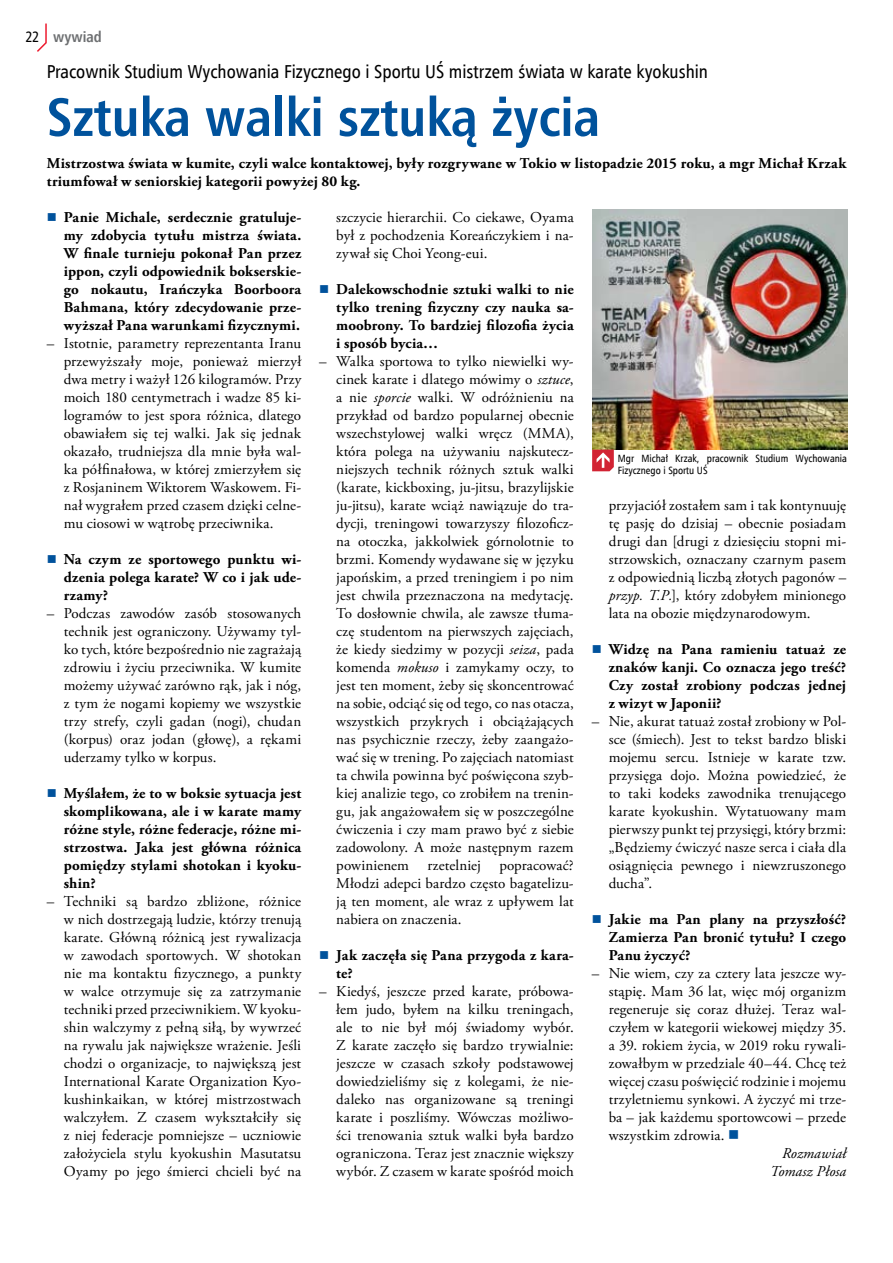
<style>
.page{position:relative;width:893px;height:1263px;background:#fff}
.page>*{position:absolute;margin:0;border:0;box-sizing:border-box;transform-origin:0 0}
.t1{font:700 54px "Humnst 777 Cn EU";color:#00529c}
.t2{font:18.75px "Humnst 777 Cn EU";color:#000}
.t3{font:15px/18px "Adobe Garamond Pro";letter-spacing:.01em;color:#000;text-align:justify}
.t4{font:700 15px/18px "Adobe Garamond Pro";letter-spacing:.015em;color:#000;text-align:justify}
.t5{font:italic 15px "Adobe Garamond Pro";letter-spacing:.01em;color:#000}
.t6{font:700 15px "Humnst 777 Cn EU";color:#6d6f71}
.t7{font:10.5px/12.6px "Humnst 777 Cn EU";color:#000}
.s1{font-weight:400;color:#000}
.s2{color:#00529c}
.s3{font-style:italic}
</style>
<div class="page">
<svg style="left:37px;top:23px;width:10px;height:29px"></svg>
<img style="left:592px;top:210px;width:255px;height:239px">
<svg style="left:592px;top:450px;width:22px;height:21px"></svg>
<p class="t6" style="left:25px;top:28px;width:78px"><span class="s1">22</span> wywiad</p>
<p class="t2" style="left:47px;top:60px;width:663px">Pracownik Studium Wychowania Fizycznego i Sportu UŚ mistrzem świata w karate kyokushin</p>
<h1 class="t1" style="left:47px;top:83px;width:555px">Sztuka walki sztuką życia</h1>
<p class="t4" style="left:47px;top:154px;width:801px">Mistrzostwa świata w kumite, czyli walce kontaktowej, były rozgrywane w Tokio w listopadzie 2015 roku, a mgr Michał Krzak triumfował w seniorskiej kategorii powyżej 80 kg.</p>
<p class="t4" style="left:64px;top:208px;width:239px;text-indent:-17px"><span class="s2">■</span> Panie Michale, serdecznie gratuluje&shy;my zdobycia tytułu mistrza świata.<br>W finale turnieju pokonał Pan przez ippon, czyli odpowiednik bokserskie&shy;go nokautu, Irańczyka Boorboora Bahmana, który zdecydowanie prze&shy;wyższał Pana warunkami fizycznymi.</p>
<p class="t3" style="left:64px;top:334px;width:239px;text-indent:-17px">– Istotnie, parametry reprezentanta Iranu przewyższały moje, ponieważ mierzył dwa metry i ważył 126 kilogramów. Przy moich 180 centymetrach i wadze 85 ki&shy;logramów to jest spora różnica, dlatego obawiałem się tej walki. Jak się jednak okazało, trudniejsza dla mnie była wal&shy;ka półfinałowa, w której zmierzyłem się z Rosjaninem Wiktorem Waskowem. Fi&shy;nał wygrałem przed czasem dzięki celne&shy;mu ciosowi w wątrobę przeciwnika.</p>
<p class="t4" style="left:64px;top:550px;width:239px;text-indent:-17px"><span class="s2">■</span> Na czym ze sportowego punktu wi&shy;dzenia polega karate? W co i jak ude&shy;rzamy?</p>
<p class="t3" style="left:64px;top:604px;width:239px;text-indent:-17px">– Podczas zawodów zasób stosowanych technik jest ograniczony. Używamy tyl&shy;ko tych, które bezpośrednio nie zagrażają zdrowiu i życiu przeciwnika. W kumite możemy używać zarówno rąk, jak i nóg, z tym że nogami kopiemy we wszystkie trzy strefy, czyli gadan (nogi), chudan (korpus) oraz jodan (głowę), a rękami uderzamy tylko w korpus.</p>
<p class="t4" style="left:64px;top:784px;width:239px;text-indent:-17px"><span class="s2">■</span> Myślałem, że to w boksie sytuacja jest skomplikowana, ale i w karate mamy różne style, różne federacje, różne mi&shy;strzostwa. Jaka jest główna różnica pomiędzy stylami shotokan i kyoku&shy;shin?</p>
<p class="t3" style="left:64px;top:892px;width:239px;text-indent:-17px">– Techniki są bardzo zbliżone, różnice w nich dostrzegają ludzie, którzy trenują karate. Główną różnicą jest rywalizacja w zawodach sportowych. W shotokan nie ma kontaktu fizycznego, a punkty w walce otrzymuje się za zatrzymanie techniki przed przeciwnikiem. W kyoku&shy;shin walczymy z pełną siłą, by wywrzeć na rywalu jak największe wrażenie. Jeśli chodzi o organizacje, to największą jest International Karate Organization Kyo&shy;kushinkaikan, w której mistrzostwach walczyłem. Z czasem wykształciły się z niej federacje pomniejsze – uczniowie założyciela stylu kyokushin Masutatsu Oyamy po jego śmierci chcieli być na</p>
<p class="t3" style="left:336px;top:208px;width:239px">szczycie hierarchii. Co ciekawe, Oyama był z pochodzenia Koreańczykiem i na&shy;zywał się Choi Yeong-eui.</p>
<p class="t4" style="left:336px;top:280px;width:239px;text-indent:-17px"><span class="s2">■</span> Dalekowschodnie sztuki walki to nie tylko trening fizyczny czy nauka sa&shy;moobrony. To bardziej filozofia życia i sposób bycia…</p>
<p class="t3" style="left:336px;top:352px;width:239px;text-indent:-17px">– Walka sportowa to tylko niewielki wy&shy;cinek karate i dlatego mówimy o <span class="s3">sztuce</span>, a nie <span class="s3">sporcie</span> walki. W odróżnieniu na przykład od bardzo popularnej obecnie wszechstylowej walki wręcz (MMA), która polega na używaniu najskutecz&shy;niejszych technik różnych sztuk walki (karate, kickboxing, ju-jitsu, brazylijskie ju-jitsu), karate wciąż nawiązuje do tra&shy;dycji, treningowi towarzyszy filozoficz&shy;na otoczka, jakkolwiek górnolotnie to brzmi. Komendy wydawane się w języku japońskim, a przed treningiem i po nim jest chwila przeznaczona na medytację.<br>To dosłownie chwila, ale zawsze tłuma&shy;czę studentom na pierwszych zajęciach, że kiedy siedzimy w pozycji <span class="s3">seiza</span>, pada komenda <span class="s3">mokuso</span> i zamykamy oczy, to jest ten moment, żeby się skoncentrować na sobie, odciąć się od tego, co nas otacza, wszystkich przykrych i obciążających nas psychicznie rzeczy, żeby zaangażo&shy;wać się w trening. Po zajęciach natomiast ta chwila powinna być poświęcona szyb&shy;kiej analizie tego, co zrobiłem na trenin&shy;gu, jak angażowałem się w poszczególne ćwiczenia i czy mam prawo być z siebie zadowolony. A może następnym razem powinienem rzetelniej popracować?<br>Młodzi adepci bardzo często bagatelizu&shy;ją ten moment, ale wraz z upływem lat nabiera on znaczenia.</p>
<p class="t4" style="left:336px;top:946px;width:239px;text-indent:-17px"><span class="s2">■</span> Jak zaczęła się Pana przygoda z kara&shy;te?</p>
<p class="t3" style="left:336px;top:982px;width:239px;text-indent:-17px">– Kiedyś, jeszcze przed karate, próbowa&shy;łem judo, byłem na kilku treningach, ale to nie był mój świadomy wybór.<br>Z karate zaczęło się bardzo trywialnie: jeszcze w czasach szkoły podstawowej dowiedzieliśmy się z kolegami, że nie&shy;daleko nas organizowane są treningi karate i poszliśmy. Wówczas możliwo&shy;ści trenowania sztuk walki była bardzo ograniczona. Teraz jest znacznie większy wybór. Z czasem w karate spośród moich</p>
<p class="t7" style="left:618px;top:452px;width:231px">Mgr Michał Krzak, pracownik Studium Wychowania<br>Fizycznego i Sportu UŚ</p>
<p class="t3" style="left:609px;top:496px;width:239px">przyjaciół zostałem sam i tak kontynuuję tę pasję do dzisiaj – obecnie posiadam drugi dan [drugi z dziesięciu stopni mi&shy;strzowskich, oznaczany czarnym pasem z odpowiednią liczbą złotych pagonów – <span class="s3">przyp. T.P.</span>], który zdobyłem minionego lata na obozie międzynarodowym.</p>
<p class="t4" style="left:609px;top:640px;width:239px;text-indent:-17px"><span class="s2">■</span> Widzę na Pana ramieniu tatuaż ze znaków kanji. Co oznacza jego treść?<br>Czy został zrobiony podczas jednej z wizyt w Japonii?</p>
<p class="t3" style="left:609px;top:712px;width:239px;text-indent:-17px">– Nie, akurat tatuaż został zrobiony w Pol&shy;sce (śmiech). Jest to tekst bardzo bliski mojemu sercu. Istnieje w karate tzw. przysięga dojo. Można powiedzieć, że to taki kodeks zawodnika trenującego karate kyokushin. Wytatuowany mam pierwszy punkt tej przysięgi, który brzmi: „Będziemy ćwiczyć nasze serca i ciała dla osiągnięcia pewnego i niewzruszonego ducha”.</p>
<p class="t4" style="left:609px;top:910px;width:239px;text-indent:-17px"><span class="s2">■</span> Jakie ma Pan plany na przyszłość?<br>Zamierza Pan bronić tytułu? I czego Panu życzyć?</p>
<p class="t3" style="left:592px;top:964px;width:256px">– Nie wiem, czy za cztery lata jeszcze wy-</p>
<p class="t3" style="left:609px;top:982px;width:239px">stąpię. Mam 36 lat, więc mój organizm</p>
<p class="t3" style="left:609px;top:1000px;width:239px">regeneruje się coraz dłużej. Teraz wal-</p>
<p class="t3" style="left:609px;top:1018px;width:239px">czyłem w kategorii wiekowej między 35.</p>
<p class="t3" style="left:609px;top:1036px;width:239px">a 39. rokiem życia, w 2019 roku rywali-</p>
<p class="t3" style="left:609px;top:1054px;width:239px">zowałbym w przedziale 40–44. Chcę też</p>
<p class="t3" style="left:609px;top:1072px;width:239px">więcej czasu poświęcić rodzinie i mojemu</p>
<p class="t3" style="left:609px;top:1090px;width:239px">trzyletniemu synkowi. A życzyć mi trze-</p>
<p class="t3" style="left:609px;top:1108px;width:239px">ba – jak każdemu sportowcowi – przede</p>
<p class="t3" style="left:609px;top:1126px;width:132px">wszystkim zdrowia. <span class="s2">■</span></p>
<p class="t5" style="left:782px;top:1144px;width:66px">Rozmawiał</p>
<p class="t5" style="left:770px;top:1162px;width:78px">Tomasz Płosa</p>
</div>
